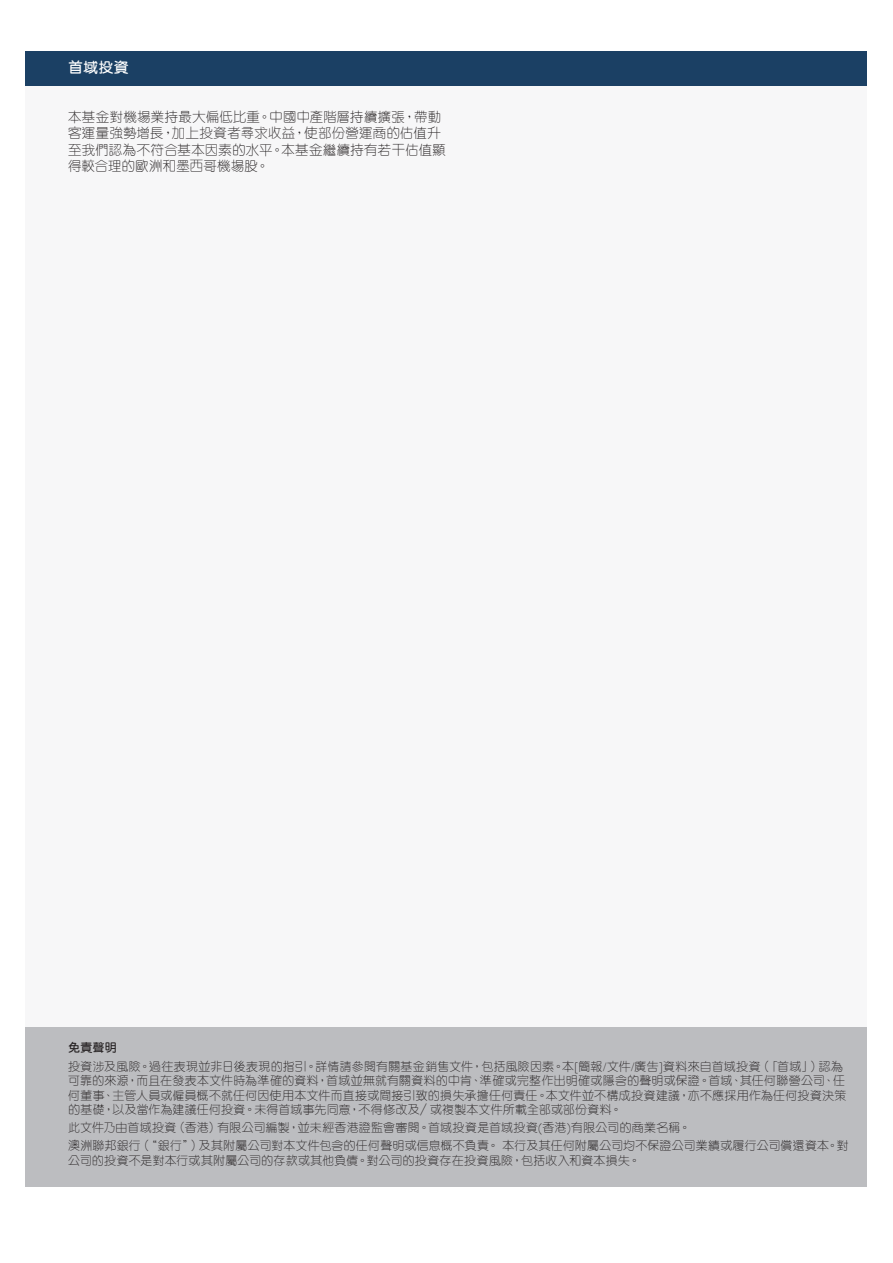
<style>
.page{position:relative;width:893px;height:1263px;background:#fff}
.page>*{position:absolute;margin:0;border:0;box-sizing:border-box;transform-origin:0 0}
._00_Cover_heading_3{font:600 15px "M Yuen HK";color:#fff}
.body_txt{font:300 13.5px/16.5px "M Yuen HK";letter-spacing:.015em;color:#231f20}
._5_Disclaimer_text{font:300 12px/14.4px "M Yuen HK";letter-spacing:.015em;color:#231f20}
._5_Disclaimer_text-2{font:600 12px "M Yuen HK";color:#231f20}
</style>
<div class="page">
<div style="left:26px;top:51px;width:841px;height:1135px;background:#f7f7f8"></div>
<div style="left:26px;top:51px;width:841px;height:34px;background:#1b4064"></div>
<div style="left:26px;top:1026px;width:841px;height:160px;background:#bcbdc0"></div>
<p class="_00_Cover_heading_3" style="left:68px;top:60px;width:62px">首域投資</p>
<p class="body_txt" style="left:68px;top:108px;width:380px">本基金對機場業持最大偏低比重。中國中產階層持續擴張，帶動客運量強勢增長，加上投資者尋求收益，使部份營運商的估值升至我們認為不符合基本因素的水平。本基金繼續持有若干估值顯得較合理的歐洲和墨西哥機場股。</p>
<p class="_5_Disclaimer_text-2" style="left:68px;top:1042px;width:50px">免責聲明</p>
<p class="_5_Disclaimer_text" style="left:68px;top:1059px;width:780px">投資涉及風險。過往表現並非日後表現的指引。詳情請參閱有關基金銷售文件，包括風險因素。本[簡報/文件/廣告]資料來自首域投資（「首域」）認為可靠的來源，而且在發表本文件時為準確的資料，首域並無就有關資料的中肯、準確或完整作出明確或隱含的聲明或保證。首域、其任何聯營公司、任何董事、主管人員或僱員概不就任何因使用本文件而直接或間接引致的損失承擔任何責任。本文件並不構成投資建議，亦不應採用作為任何投資決策的基礎，以及當作為建議任何投資。未得首域事先同意，不得修改及∕ 或複製本文件所載全部或部份資料。</p>
<p class="_5_Disclaimer_text" style="left:68px;top:1120px;width:624px">此文件乃由首域投資（香港）有限公司編製，並未經香港證監會審閱。首域投資是首域投資(香港)有限公司的商業名稱。</p>
<p class="_5_Disclaimer_text" style="left:68px;top:1138px;width:782px">澳洲聯邦銀行（“銀行”）及其附屬公司對本文件包含的任何聲明或信息概不負責。 本行及其任何附屬公司均不保證公司業績或履行公司償還資本。對公司的投資不是對本行或其附屬公司的存款或其他負債。對公司的投資存在投資風險，包括收入和資本損失。</p>
</div>
